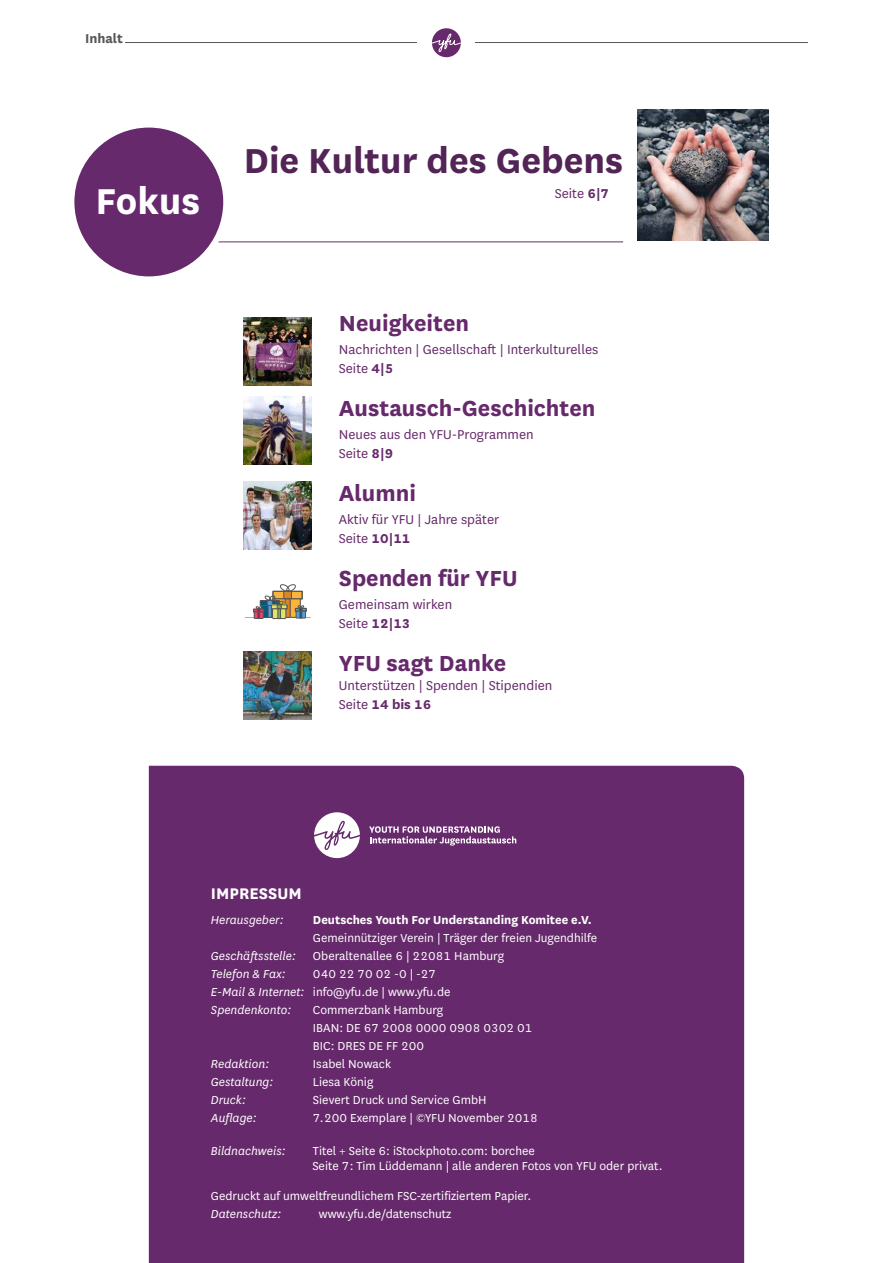
<style>
.page{position:relative;width:893px;height:1263px;background:#fff}
.page>*{position:absolute;margin:0;border:0;box-sizing:border-box;transform-origin:0 0}
.t1{font:700 42px "National";color:#fff}
.t2{font:700 40.5px "National";color:#532456}
.t3{font:700 25.5px "National";color:#66296b}
.t4{font:700 18px "National";color:#fff}
.t5{font:15px/19px "National";color:#66296b}
.t6{font:700 15px "National";color:#575756}
.t7{font:13.5px/18px "National";color:#fff}
.t8{font:italic 13.5px "National";color:#fff}
.t9{font:700 13.5px "National";color:#fff}
.s1{font-weight:700}
.s2{font-style:italic}
</style>
<div class="page">
<hr style="left:85px;top:42px;width:723px;height:1px;background:#575756">
<div style="left:418px;top:14px;width:57px;height:57px;background:#fff"></div>
<div style="left:432px;top:28px;width:29px;height:29px;background:#66296b;border-radius:50%"></div>
<svg style="left:432px;top:33px;width:29px;height:20px"></svg>
<div style="left:85px;top:31px;width:40px;height:22px;background:#fff"></div>
<div style="left:149px;top:766px;width:595px;height:497px;background:#66296b"></div>
<svg style="left:314px;top:812px;width:46px;height:46px"></svg>
<svg style="left:369px;top:826px;width:147px;height:19px;background:#936896"></svg>
<img style="left:243px;top:317px;width:68px;height:68px">
<img style="left:244px;top:397px;width:68px;height:68px">
<img style="left:244px;top:482px;width:68px;height:68px">
<svg style="left:245px;top:584px;width:66px;height:35px"></svg>
<img style="left:244px;top:652px;width:68px;height:68px">
<hr style="left:167px;top:241px;width:456px;height:1px;background:#66296b">
<div style="left:71px;top:125px;width:155px;height:154px;background:#66296b;border-radius:50%"></div>
<div style="left:68px;top:122px;width:161px;height:160px;border:6px solid #fff;border-radius:50%"></div>
<img style="left:637px;top:109px;width:132px;height:132px">
<p class="t6" style="left:85px;top:27px;width:39px">Inhalt</p>
<h1 class="t1" style="left:96px;top:171px;width:106px">Fokus</h1>
<h2 class="t2" style="left:244px;top:132px;width:381px">Die Kultur des Gebens</h2>
<p class="t5" style="left:555px;top:183px;width:56px">Seite <span class="s1">6|7</span></p>
<h3 class="t3" style="left:339px;top:305px;width:132px">Neuigkeiten</h3>
<p class="t5" style="left:339px;top:339px;width:261px">Nachrichten | Gesellschaft | Interkulturelles<br>Seite <span class="s1">4|5</span></p>
<h3 class="t3" style="left:339px;top:390px;width:258px">Austausch-Geschichten</h3>
<p class="t5" style="left:339px;top:424px;width:196px">Neues aus den YFU-Programmen<br>Seite <span class="s1">8|9</span></p>
<h3 class="t3" style="left:339px;top:475px;width:79px">Alumni</h3>
<p class="t5" style="left:339px;top:509px;width:162px">Aktiv für YFU | Jahre später<br>Seite <span class="s1">10|11</span></p>
<h3 class="t3" style="left:339px;top:560px;width:180px">Spenden für YFU</h3>
<p class="t5" style="left:339px;top:594px;width:115px">Gemeinsam wirken<br>Seite <span class="s1">12|13</span></p>
<h3 class="t3" style="left:339px;top:645px;width:169px">YFU sagt Danke</h3>
<p class="t5" style="left:339px;top:675px;width:215px">Unterstützen | Spenden | Stipendien<br>Seite <span class="s1">14 bis 16</span></p>
<h3 class="t4" style="left:211px;top:880px;width:92px">IMPRESSUM</h3>
<p class="t8" style="left:211px;top:912px;width:74px">Herausgeber:</p>
<p class="t9" style="left:313px;top:910px;width:280px">Deutsches Youth For Understanding Komitee e.V.</p>
<p class="t7" style="left:313px;top:928px;width:286px">Gemeinnütziger Verein | Träger der freien Jugendhilfe</p>
<p class="t8" style="left:211px;top:948px;width:87px">Geschäftsstelle:</p>
<p class="t7" style="left:313px;top:946px;width:193px">Oberaltenallee 6 | 22081 Hamburg</p>
<p class="t8" style="left:211px;top:966px;width:76px">Telefon &amp; Fax:</p>
<p class="t7" style="left:211px;top:964px;width:241px;text-indent:102px">040 22 70 02 -0 | -27<br><span class="s2">E-Mail &amp; Internet:</span> info@yfu.de | www.yfu.de<br><span class="s2">Spendenkonto:</span></p>
<p class="t7" style="left:313px;top:1000px;width:221px">Commerzbank Hamburg<br>IBAN: DE 67 2008 0000 0908 0302 01<br>BIC: DRES DE FF 200</p>
<p class="t8" style="left:211px;top:1056px;width:60px">Redaktion:</p>
<p class="t7" style="left:313px;top:1054px;width:80px">Isabel Nowack</p>
<p class="t8" style="left:211px;top:1074px;width:64px">Gestaltung:</p>
<p class="t7" style="left:313px;top:1072px;width:62px">Liesa König</p>
<p class="t8" style="left:211px;top:1092px;width:37px">Druck:</p>
<p class="t7" style="left:313px;top:1090px;width:175px">Sievert Druck und Service GmbH</p>
<p class="t8" style="left:211px;top:1110px;width:47px">Auflage:</p>
<p class="t7" style="left:313px;top:1108px;width:226px">7.200 Exemplare | ©YFU November 2018</p>
<p class="t8" style="left:211px;top:1143px;width:76px">Bildnachweis:</p>
<p class="t7" style="left:312px;top:1143px;width:352px;line-height:15px">Titel + Seite 6: iStockphoto.com: borchee<br>Seite 7: Tim Lüddemann | alle anderen Fotos von YFU oder privat.</p>
<p class="t7" style="left:211px;top:1186px;width:322px">Gedruckt auf umweltfreundlichem FSC-zertifiziertem Papier.</p>
<p class="t8" style="left:211px;top:1206px;width:72px">Datenschutz:</p>
<p class="t7" style="left:319px;top:1204px;width:134px">www.yfu.de/datenschutz</p>
</div>
